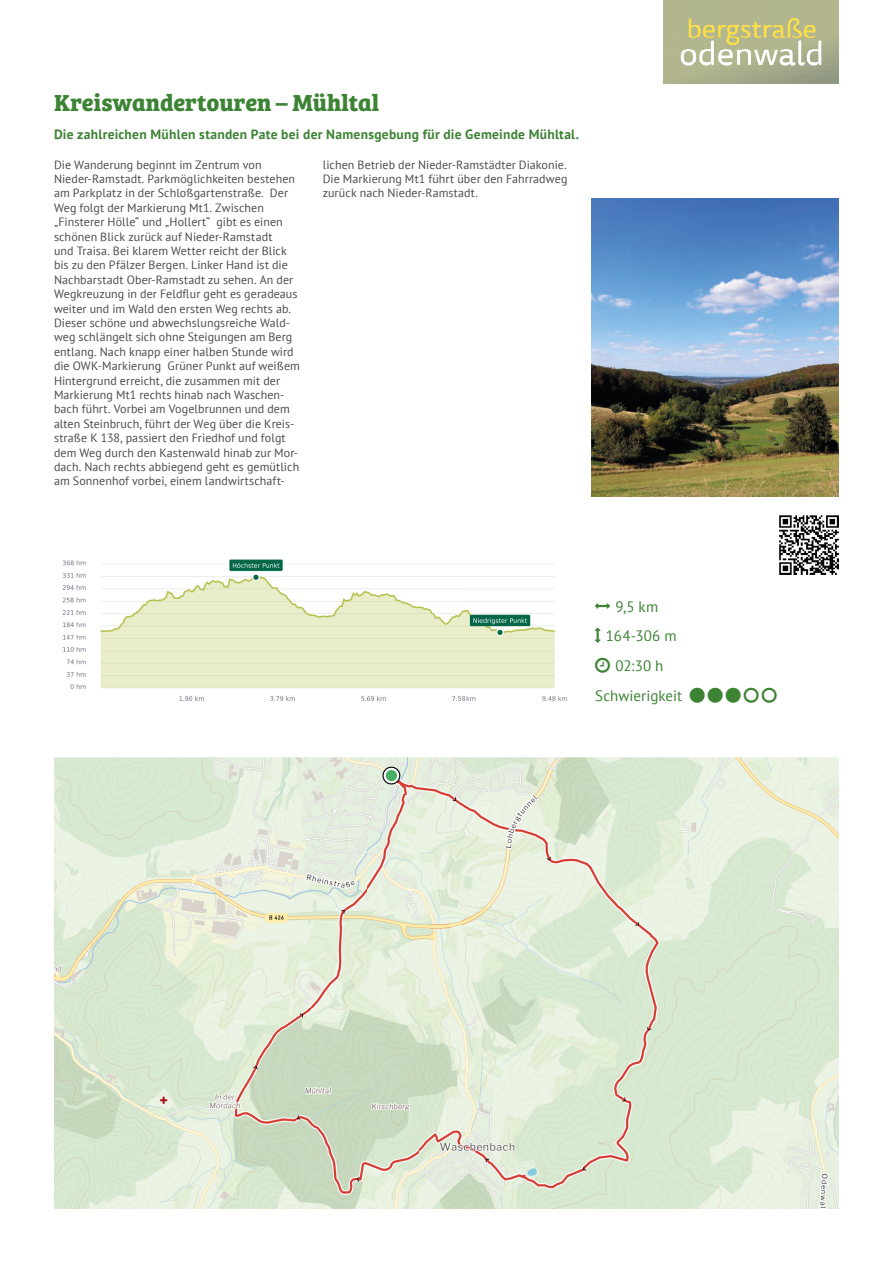
<style>
.page{position:relative;width:893px;height:1263px;background:#fff}
.page>*{position:absolute;margin:0;border:0;box-sizing:border-box;transform-origin:0 0}
.t1{font:700 24px "Bree Serif";color:#3d8334}
.t2{font:15px/30px "PT Sans";letter-spacing:.005em;color:#3d8334}
.t3{font:700 13.5px "PT Sans";letter-spacing:.02em;color:#3d8334}
.t4{font:12px/14.4px "PT Sans";letter-spacing:.005em;color:#4b4b4a}
.s1{font-family:"Tourpiktogramme Voll"}
</style>
<div class="page">
<img style="left:54px;top:758px;width:785px;height:451px">
<img style="left:62px;top:559px;width:506px;height:142px">
<img style="left:779px;top:515px;width:60px;height:60px">
<img style="left:591px;top:198px;width:248px;height:298px">
<img style="left:663px;top:0;width:176px;height:83px">
<h1 class="t1" style="left:54px;top:84px;width:327px">Kreiswandertouren – Mühltal</h1>
<p class="t3" style="left:54px;top:125px;width:527px">Die zahlreichen Mühlen standen Pate bei der Namensgebung für die Gemeinde Mühltal.</p>
<p class="t4" style="left:54px;top:157px;width:247px">Die Wanderung beginnt im Zentrum von Nieder-Ramstadt. Parkmöglichkeiten bestehen am Parkplatz in der Schloßgartenstraße. Der Weg folgt der Markierung Mt1. Zwischen „Finsterer Hölle“ und „Hollert“ gibt es einen schönen Blick zurück auf Nieder-Ramstadt<br>und Traisa. Bei klarem Wetter reicht der Blick bis zu den Pfälzer Bergen. Linker Hand ist die Nachbarstadt Ober-Ramstadt zu sehen. An der Wegkreuzung in der Feldflur geht es geradeaus weiter und im Wald den ersten Weg rechts ab.<br>Dieser schöne und abwechslungsreiche Wald&shy;weg schlängelt sich ohne Steigungen am Berg entlang. Nach knapp einer halben Stunde wird die OWK-Markierung Grüner Punkt auf weißem Hintergrund erreicht, die zusammen mit der Markierung Mt1 rechts hinab nach Waschen&shy;bach führt. Vorbei am Vogelbrunnen und dem alten Steinbruch, führt der Weg über die Kreis&shy;straße K 138, passiert den Friedhof und folgt dem Weg durch den Kastenwald hinab zur Mor&shy;dach. Nach rechts abbiegend geht es gemütlich am Sonnenhof vorbei, einem landwirtschaft-</p>
<p class="t4" style="left:323px;top:157px;width:246px;text-align:justify">lichen Betrieb der Nieder-Ramstädter Diakonie.<br>Die Markierung Mt1 führt über den Fahrradweg zurück nach Nieder-Ramstadt.</p>
<p class="t2" style="left:595px;top:591px;width:183px"><span class="s1">K</span> 9,5 km<br><span class="s1">L</span> 164-306 m<br><span class="s1">J</span> 02:30 h<br>Schwierigkeit <span class="s1">E E E D D</span></p>
</div>
